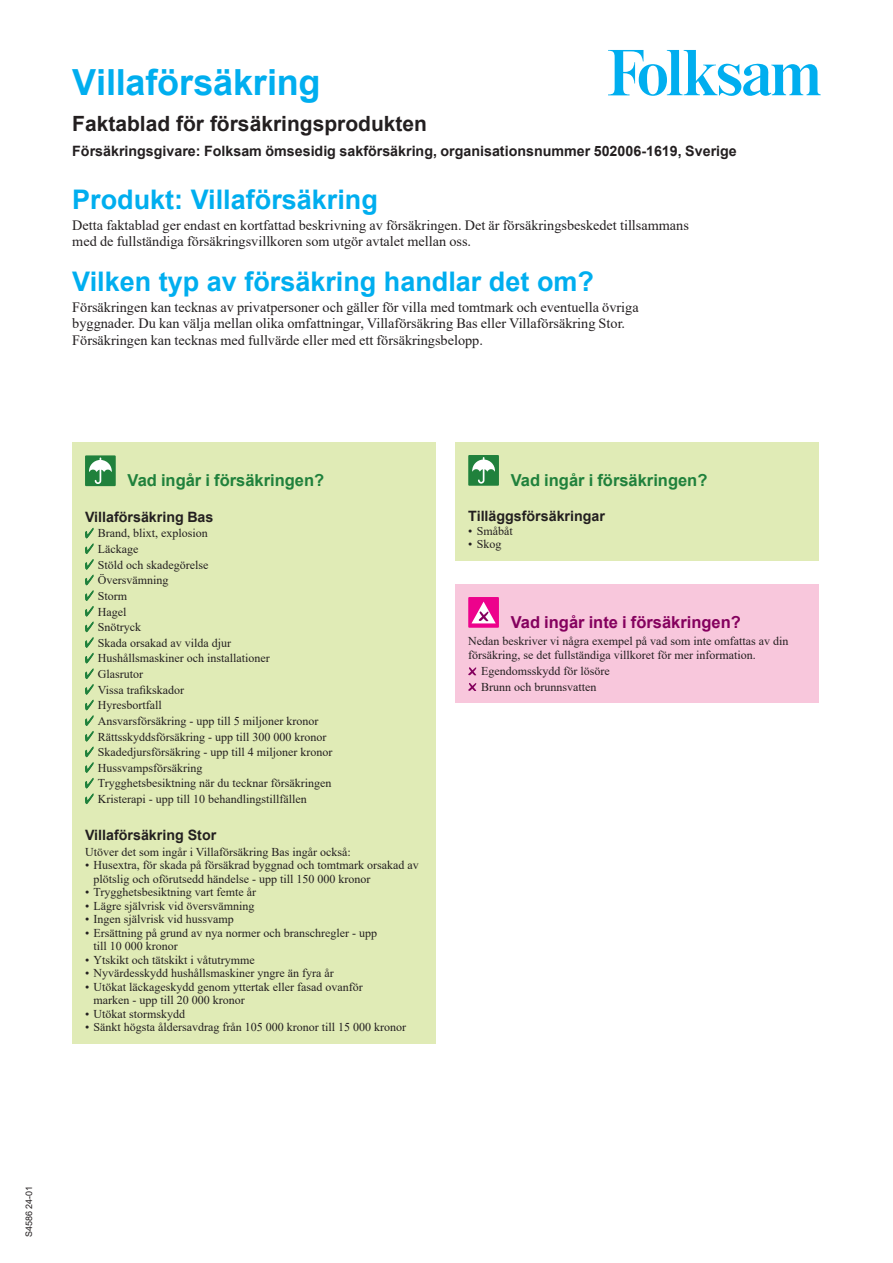
<style>
.page{position:relative;width:893px;height:1263px;background:#fff}
.page>*{position:absolute;margin:0;border:0;box-sizing:border-box;transform-origin:0 0}
.Rubrik_2_24pt_Arial{font:700 36px "Arial";letter-spacing:-.005em;color:#00aeef}
._0_Rubrik_3_18pt_Arial_R1{font:700 27px "Arial";color:#00aeef}
.t1{font:700 21px "Arial";color:#231f20}
._0_Rubrik_5_11pt__Arial_R2{font:700 16.5px "Arial";color:#20813c}
._0_Rubrik_5_11pt__Arial_R2-2{font:700 16.5px "Arial";color:#85015e}
._0_Brödtext{font:14.25px/16.5px "Times New Roman";color:#231f20}
._0_Rubrik_6_9_5pt_Arial_R3{font:700 14.25px "Arial";color:#231f20}
._0_Tabell_Text_lista{font:700 14.25px "Arial";color:#231f20}
._0_Tabell_Text{font:12px/13.5px "Times New Roman";color:#231f20}
._0_Tabell_Text_lista-2{font:12px "Times New Roman";color:#231f20}
.Trycksaksnummer{font:9px "Arial";color:#231f20}
</style>
<div class="page">
<svg style="left:608px;top:50px;width:213px;height:46px"></svg>
<div style="left:72px;top:443px;width:364px;height:601px;background:#e0ebb6"></div>
<div style="left:85px;top:455px;width:31px;height:31px;background:#20813c"></div>
<svg style="left:89px;top:457px;width:23px;height:27px"></svg>
<svg style="left:85px;top:528px;width:9px;height:276px"></svg>
<div style="left:455px;top:442px;width:364px;height:119px;background:#e0ebb6"></div>
<div style="left:468px;top:455px;width:31px;height:31px;background:#20813c"></div>
<svg style="left:472px;top:457px;width:23px;height:27px"></svg>
<div style="left:455px;top:584px;width:364px;height:119px;background:#f8c7dc"></div>
<div style="left:468px;top:597px;width:31px;height:31px;background:#ed028c"></div>
<svg style="left:471px;top:602px;width:25px;height:21px"></svg>
<svg style="left:468px;top:667px;width:8px;height:8px"></svg>
<svg style="left:468px;top:683px;width:8px;height:8px"></svg>
<p class="Rubrik_2_24pt_Arial" style="left:72px;top:57px;width:250px">Villaförsäkring</p>
<h3 class="t1" style="left:72px;top:109px;width:356px">Faktablad för försäkringsprodukten</h3>
<p class="_0_Rubrik_6_9_5pt_Arial_R3" style="left:72px;top:141px;width:666px">Försäkringsgivare: Folksam ömsesidig sakförsäkring, organisationsnummer 502006-1619, Sverige</p>
<p class="_0_Rubrik_3_18pt_Arial_R1" style="left:72px;top:180px;width:307px">Produkt: Villaförsäkring</p>
<p class="_0_Brödtext" style="left:72px;top:216px;width:618px">Detta faktablad ger endast en kortfattad beskrivning av försäkringen. Det är försäkringsbeskedet tillsammans med de fullständiga försäkringsvillkoren som utgör avtalet mellan oss.</p>
<p class="_0_Rubrik_3_18pt_Arial_R1" style="left:72px;top:262px;width:523px">Vilken typ av försäkring handlar det om?</p>
<p class="_0_Brödtext" style="left:72px;top:298px;width:568px">Försäkringen kan tecknas av privatpersoner och gäller för villa med tomtmark och eventuella övriga byggnader. Du kan välja mellan olika omfattningar, Villaförsäkring Bas eller Villaförsäkring Stor.<br>Försäkringen kan tecknas med fullvärde eller med ett försäkringsbelopp.</p>
<p class="_0_Rubrik_5_11pt__Arial_R2" style="left:128px;top:469px;width:198px">Vad ingår i försäkringen?</p>
<p class="_0_Rubrik_6_9_5pt_Arial_R3" style="left:85px;top:507px;width:130px">Villaförsäkring Bas</p>
<p class="_0_Tabell_Text_lista-2" style="left:98px;top:525px;width:112px">Brand, blixt, explosion</p>
<p class="_0_Tabell_Text_lista-2" style="left:98px;top:540px;width:42px">Läckage</p>
<p class="_0_Tabell_Text_lista-2" style="left:98px;top:556px;width:112px">Stöld och skadegörelse</p>
<p class="_0_Tabell_Text_lista-2" style="left:98px;top:572px;width:72px">Översvämning</p>
<p class="_0_Tabell_Text_lista-2" style="left:98px;top:587px;width:31px">Storm</p>
<p class="_0_Tabell_Text_lista-2" style="left:98px;top:603px;width:30px">Hagel</p>
<p class="_0_Tabell_Text_lista-2" style="left:98px;top:619px;width:45px">Snötryck</p>
<p class="_0_Tabell_Text_lista-2" style="left:98px;top:634px;width:135px">Skada orsakad av vilda djur</p>
<p class="_0_Tabell_Text_lista-2" style="left:98px;top:650px;width:173px">Hushållsmaskiner och installationer</p>
<p class="_0_Tabell_Text_lista-2" style="left:98px;top:665px;width:47px">Glasrutor</p>
<p class="_0_Tabell_Text_lista-2" style="left:98px;top:681px;width:88px">Vissa trafikskador</p>
<p class="_0_Tabell_Text_lista-2" style="left:98px;top:697px;width:65px">Hyresbortfall</p>
<p class="_0_Tabell_Text_lista-2" style="left:98px;top:712px;width:222px">Ansvarsförsäkring - upp till 5 miljoner kronor</p>
<p class="_0_Tabell_Text_lista-2" style="left:98px;top:728px;width:230px">Rättsskyddsförsäkring - upp till 300 000 kronor</p>
<p class="_0_Tabell_Text_lista-2" style="left:98px;top:744px;width:236px">Skadedjursförsäkring - upp till 4 miljoner kronor</p>
<p class="_0_Tabell_Text_lista-2" style="left:98px;top:759px;width:106px">Hussvampsförsäkring</p>
<p class="_0_Tabell_Text_lista-2" style="left:98px;top:775px;width:235px">Trygghetsbesiktning när du tecknar försäkringen</p>
<p class="_0_Tabell_Text_lista-2" style="left:98px;top:790px;width:210px">Kristerapi - upp till 10 behandlingstillfällen</p>
<p class="_0_Tabell_Text_lista" style="left:85px;top:825px;width:133px">Villaförsäkring Stor</p>
<p class="_0_Tabell_Text_lista-2" style="left:85px;top:843px;width:267px">Utöver det som ingår i Villaförsäkring Bas ingår också:</p>
<p class="_0_Tabell_Text" style="left:94px;top:858px;width:327px;text-indent:-9px">• Husextra, för skada på försäkrad byggnad och tomtmark orsakad av plötslig och oförutsedd händelse - upp till 150 000 kronor</p>
<p class="_0_Tabell_Text" style="left:85px;top:885px;width:173px">• Trygghetsbesiktning vart femte år</p>
<p class="_0_Tabell_Text" style="left:85px;top:899px;width:171px">• Lägre självrisk vid översvämning</p>
<p class="_0_Tabell_Text" style="left:85px;top:912px;width:150px">• Ingen självrisk vid hussvamp</p>
<p class="_0_Tabell_Text" style="left:94px;top:926px;width:285px;text-indent:-9px">• Ersättning på grund av nya normer och branschregler - upp till 10 000 kronor</p>
<p class="_0_Tabell_Text" style="left:85px;top:953px;width:171px">• Ytskikt och tätskikt i våtutrymme</p>
<p class="_0_Tabell_Text" style="left:85px;top:966px;width:250px">• Nyvärdesskydd hushållsmaskiner yngre än fyra år</p>
<p class="_0_Tabell_Text" style="left:94px;top:980px;width:271px;text-indent:-9px">• Utökat läckageskydd genom yttertak eller fasad ovanför marken - upp till 20 000 kronor</p>
<p class="_0_Tabell_Text" style="left:85px;top:1007px;width:102px">• Utökat stormskydd</p>
<p class="_0_Tabell_Text" style="left:85px;top:1020px;width:323px">• Sänkt högsta åldersavdrag från 105 000 kronor till 15 000 kronor</p>
<p class="_0_Rubrik_5_11pt__Arial_R2" style="left:511px;top:468px;width:198px">Vad ingår i försäkringen?</p>
<p class="_0_Rubrik_6_9_5pt_Arial_R3" style="left:468px;top:506px;width:138px">Tilläggsförsäkringar</p>
<p class="_0_Tabell_Text" style="left:468px;top:524px;width:46px">• Småbåt</p>
<p class="_0_Tabell_Text" style="left:468px;top:537px;width:35px">• Skog</p>
<p class="_0_Rubrik_5_11pt__Arial_R2-2" style="left:511px;top:610px;width:232px">Vad ingår inte i försäkringen?</p>
<p class="_0_Tabell_Text" style="left:468px;top:634px;width:322px">Nedan beskriver vi några exempel på vad som inte omfattas av din försäkring, se det fullständiga villkoret för mer information.</p>
<p class="_0_Tabell_Text_lista-2" style="left:481px;top:663px;width:130px">Egendomsskydd för lösöre</p>
<p class="_0_Tabell_Text_lista-2" style="left:481px;top:678px;width:117px">Brunn och brunnsvatten</p>
<p class="Trycksaksnummer" style="left:23px;top:1237px;width:53px;rotate:-90deg">S4586 24-01</p>
</div>
